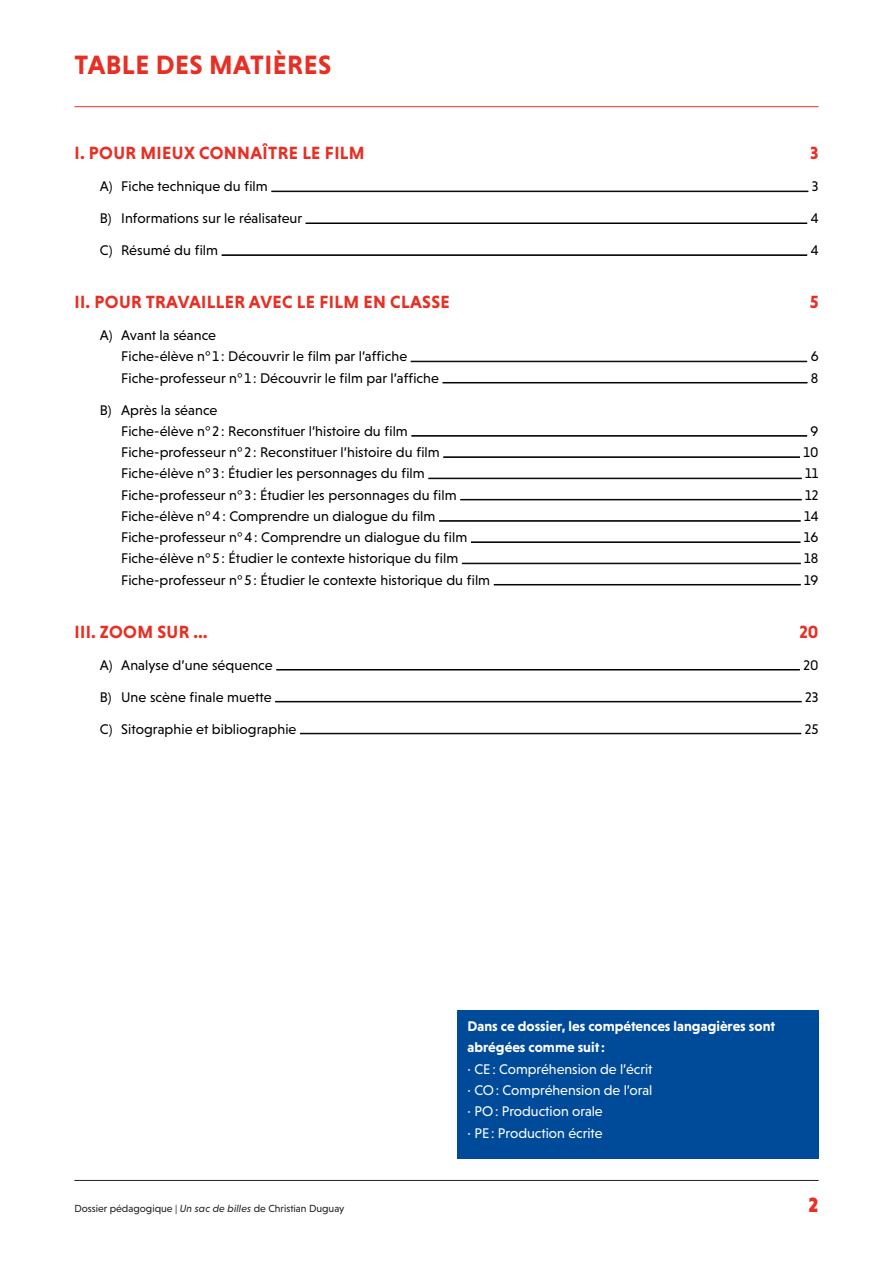
<style>
.page{position:relative;width:893px;height:1263px;background:#fff}
.page>*{position:absolute;margin:0;border:0;box-sizing:border-box;transform-origin:0 0}
.t1{font:700 27px "Niveau Grotesk";letter-spacing:.015em;color:#e73025}
.t2{font:900 21px "Niveau Grotesk";color:#e73025}
.t3{font:700 18px "Niveau Grotesk";letter-spacing:.02em;color:#e73025}
.t4{font:14.25px/21.3px "Niveau Grotesk";letter-spacing:.005em;color:#000}
.t5{font:14.25px/21.3px "Niveau Grotesk";color:#fff}
.t6{font:700 14.25px/21.3px "Niveau Grotesk";color:#fff}
.t7{font:10.5px "Niveau Grotesk";color:#231f20}
.s1{font-style:italic}
</style>
<div class="page">
<hr style="left:74px;top:1180px;width:745px;height:1px;background:#231f20">
<div style="left:457px;top:1010px;width:362px;height:149px;background:#004b99"></div>
<hr style="left:74px;top:106px;width:745px;height:1px;background:#e73025">
<hr style="left:271px;top:191px;width:537px;height:1px;background:#000">
<hr style="left:306px;top:223px;width:501px;height:1px;background:#000">
<hr style="left:222px;top:255px;width:585px;height:1px;background:#000">
<hr style="left:411px;top:361px;width:396px;height:1px;background:#000">
<hr style="left:443px;top:382px;width:364px;height:1px;background:#000">
<hr style="left:443px;top:383px;width:364px;height:1px;background:#000">
<hr style="left:411px;top:435px;width:396px;height:1px;background:#000">
<hr style="left:411px;top:436px;width:396px;height:1px;background:#000">
<hr style="left:443px;top:457px;width:357px;height:1px;background:#000">
<hr style="left:428px;top:478px;width:374px;height:1px;background:#000">
<hr style="left:460px;top:499px;width:342px;height:1px;background:#000">
<hr style="left:460px;top:500px;width:342px;height:1px;background:#000">
<hr style="left:439px;top:520px;width:362px;height:1px;background:#000">
<hr style="left:439px;top:521px;width:362px;height:1px;background:#000">
<hr style="left:471px;top:542px;width:329px;height:1px;background:#000">
<hr style="left:462px;top:563px;width:339px;height:1px;background:#000">
<hr style="left:494px;top:584px;width:307px;height:1px;background:#000">
<hr style="left:494px;top:585px;width:307px;height:1px;background:#000">
<hr style="left:276px;top:669px;width:524px;height:1px;background:#000">
<hr style="left:276px;top:670px;width:524px;height:1px;background:#000">
<hr style="left:275px;top:701px;width:527px;height:1px;background:#000">
<hr style="left:275px;top:702px;width:527px;height:1px;background:#000">
<hr style="left:300px;top:733px;width:501px;height:1px;background:#000">
<h1 class="t1" style="left:75px;top:50px;width:258px">TABLE DES MATIÈRES</h1>
<p class="t3" style="left:75px;top:143px;width:292px">I. POUR MIEUX CONNAÎTRE LE FILM</p>
<p class="t3" style="left:810px;top:143px;width:10px">3</p>
<p class="t4" style="left:100px;top:176px;width:169px">A) Fiche technique du film</p>
<p class="t4" style="left:812px;top:176px;width:8px">3</p>
<p class="t4" style="left:100px;top:208px;width:204px">B) Informations sur le réalisateur</p>
<p class="t4" style="left:811px;top:208px;width:9px">4</p>
<p class="t4" style="left:100px;top:240px;width:120px">C) Résumé du film</p>
<p class="t4" style="left:811px;top:240px;width:9px">4</p>
<p class="t3" style="left:75px;top:292px;width:377px">II. POUR TRAVAILLER AVEC LE FILM EN CLASSE</p>
<p class="t3" style="left:810px;top:292px;width:10px">5</p>
<p class="t4" style="left:121px;top:325px;width:288px;text-indent:-21px">A) Avant la séance<br>Fiche-élève n° 1 : Découvrir le film par l’affiche</p>
<p class="t4" style="left:811px;top:346px;width:9px">6</p>
<p class="t4" style="left:121px;top:367px;width:319px">Fiche-professeur n° 1 : Découvrir le film par l’affiche</p>
<p class="t4" style="left:811px;top:367px;width:9px">8</p>
<p class="t4" style="left:121px;top:399px;width:288px;text-indent:-21px">B) Après la séance<br>Fiche-élève n° 2 : Reconstituer l’histoire du film</p>
<p class="t4" style="left:811px;top:420px;width:9px">9</p>
<p class="t4" style="left:121px;top:442px;width:320px">Fiche-professeur n° 2 : Reconstituer l’histoire du film</p>
<p class="t4" style="left:803px;top:442px;width:17px">10</p>
<p class="t4" style="left:121px;top:463px;width:305px">Fiche-élève n° 3 : Étudier les personnages du film</p>
<p class="t4" style="left:805px;top:463px;width:15px">11</p>
<p class="t4" style="left:121px;top:484px;width:337px">Fiche-professeur n° 3 : Étudier les personnages du film</p>
<p class="t4" style="left:805px;top:484px;width:15px">12</p>
<p class="t4" style="left:121px;top:505px;width:316px">Fiche-élève n°4: Comprendre un dialogue du film</p>
<p class="t4" style="left:804px;top:505px;width:16px">14</p>
<p class="t4" style="left:121px;top:527px;width:348px">Fiche-professeur n°4: Comprendre un dialogue du film</p>
<p class="t4" style="left:804px;top:527px;width:16px">16</p>
<p class="t4" style="left:121px;top:548px;width:339px">Fiche-élève n° 5 : Étudier le contexte historique du film</p>
<p class="t4" style="left:804px;top:548px;width:16px">18</p>
<p class="t4" style="left:121px;top:569px;width:371px">Fiche-professeur n° 5 : Étudier le contexte historique du film</p>
<p class="t4" style="left:804px;top:569px;width:16px">19</p>
<p class="t3" style="left:75px;top:621px;width:135px">III. ZOOM SUR …</p>
<p class="t3" style="left:799px;top:621px;width:21px">20</p>
<p class="t4" style="left:100px;top:654px;width:174px">A) Analyse d’une séquence</p>
<p class="t4" style="left:803px;top:654px;width:17px">20</p>
<p class="t4" style="left:100px;top:686px;width:173px">B) Une scène finale muette</p>
<p class="t4" style="left:805px;top:686px;width:15px">23</p>
<p class="t4" style="left:100px;top:718px;width:198px">C) Sitographie et bibliographie</p>
<p class="t4" style="left:805px;top:718px;width:15px">25</p>
<p class="t6" style="left:468px;top:1015px;width:309px">Dans ce dossier, les compétences langagières sont abrégées comme suit:</p>
<p class="t5" style="left:468px;top:1058px;width:186px">∙ CE: Compréhension de l’écrit ∙ CO: Compréhension de l’oral ∙ PO: Production orale<br>∙ PE: Production écrite</p>
<p class="t7" style="left:74px;top:1202px;width:272px">Dossier pédagogique | <span class="s1">Un sac de billes</span> de Christian Duguay</p>
<h2 class="t2" style="left:809px;top:1192px;width:11px">2</h2>
</div>
